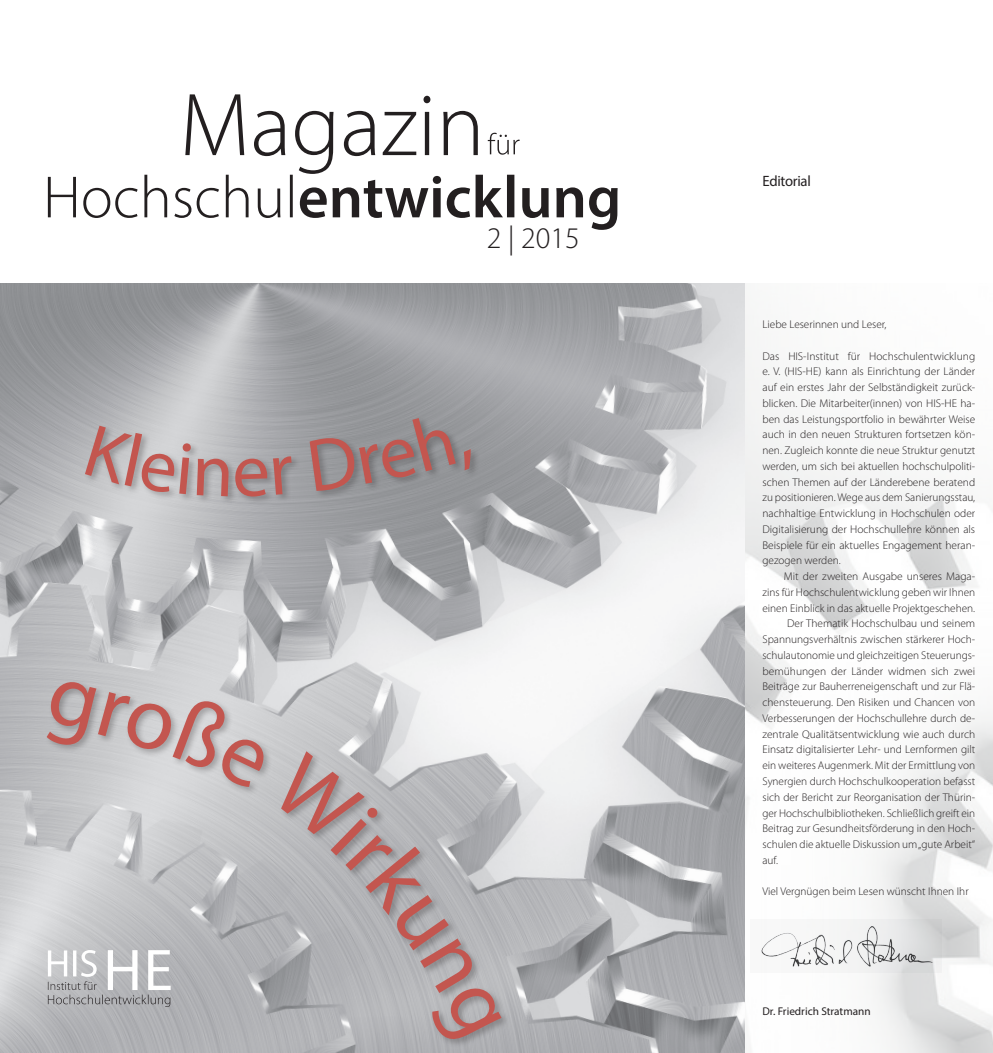
<style>
.page{position:relative;width:993px;height:1053px;background:#fff}
.page>*{position:absolute;margin:0;border:0;box-sizing:border-box;transform-origin:0 0}
.t1{font:300 30px "Myriad Pro";color:#231f20}
.Einführungstext{font:15px "Myriad Pro";letter-spacing:-.02em;color:#231f20}
.Fliesstext_mit_Erstz{font:300 11.25px/15.8px "Myriad Pro";color:#231f20;text-align:justify}
.Fliesstext{font:300 11.25px/15.8px "Myriad Pro";color:#231f20;text-align:justify}
.Editorial{font:11.25px "Myriad Pro";color:#231f20}
</style>
<div class="page">
<svg style="left:48px;top:94px;width:569px;height:136px"></svg>
<img style="left:0;top:283px;width:744px;height:769px">
<div style="left:83px;top:416px;width:397px;height:89px;background:#231f20;opacity:.3"></div>
<div style="left:45px;top:679px;width:465px;height:369px;background:#231f20;opacity:.3"></div>
<svg style="left:744px;top:283px;width:248px;height:769px"></svg>
<img style="left:749px;top:919px;width:192px;height:53px">
<svg style="left:85px;top:425px;width:209px;height:72px;background:#b4b5b7"></svg>
<svg style="left:309px;top:412px;width:167px;height:79px;background:#8e8f92"></svg>
<svg style="left:42px;top:678px;width:460px;height:368px;background:#bdbec1"></svg>
<p class="t1" style="left:487px;top:220px;width:94px">2 | 2015</p>
<p class="Einführungstext" style="left:762px;top:172px;width:50px">Editorial</p>
<p class="Fliesstext" style="left:762px;top:316px;width:126px">Liebe Leserinnen und Leser,</p>
<p class="Fliesstext" style="left:762px;top:348px;width:214px">Das HIS-Institut für Hochschulentwicklung e. V. (HIS-HE) kann als Einrichtung der Länder auf ein erstes Jahr der Selbständigkeit zurück&shy;blicken. Die Mitarbeiter(innen) von HIS-HE ha&shy;ben das Leistungsportfolio in bewährter Weise auch in den neuen Strukturen fortsetzen kön&shy;nen. Zugleich konnte die neue Struktur genutzt werden, um sich bei aktuellen hochschulpoliti&shy;schen Themen auf der Länderebene beratend zu positionieren. Wege aus dem Sanierungsstau, nachhaltige Entwicklung in Hochschulen oder Digitalisierung der Hochschullehre können als Beispiele für ein aktuelles Engagement heran&shy;gezogen werden.</p>
<p class="Fliesstext_mit_Erstz" style="left:762px;top:568px;width:214px;text-indent:21px">Mit der zweiten Ausgabe unseres Maga&shy;zins für Hochschulentwicklung geben wir Ihnen einen Einblick in das aktuelle Projektgeschehen.</p>
<p class="Fliesstext_mit_Erstz" style="left:762px;top:615px;width:214px;text-indent:25px">Der Thematik Hochschulbau und seinem Spannungsverhältnis zwischen stärkerer Hoch&shy;schulautonomie und gleichzeitigen Steuerungs&shy;bemühungen der Länder widmen sich zwei Beiträge zur Bauherreneigenschaft und zur Flä&shy;chensteuerung. Den Risiken und Chancen von Verbesserungen der Hochschullehre durch de&shy;zentrale Qualitätsentwicklung wie auch durch Einsatz digitalisierter Lehr- und Lernformen gilt ein weiteres Augenmerk. Mit der Ermittlung von Synergien durch Hochschulkooperation befasst sich der Bericht zur Reorganisation der Thürin&shy;ger Hochschulbibliotheken. Schließlich greift ein Beitrag zur Gesundheitsförderung in den Hoch&shy;schulen die aktuelle Diskussion um „gute Arbeit“ auf.</p>
<p class="Fliesstext" style="left:762px;top:883px;width:207px">Viel Vergnügen beim Lesen wünscht Ihnen Ihr</p>
<p class="Editorial" style="left:762px;top:1004px;width:110px">Dr. Friedrich Stratmann</p>
</div>
